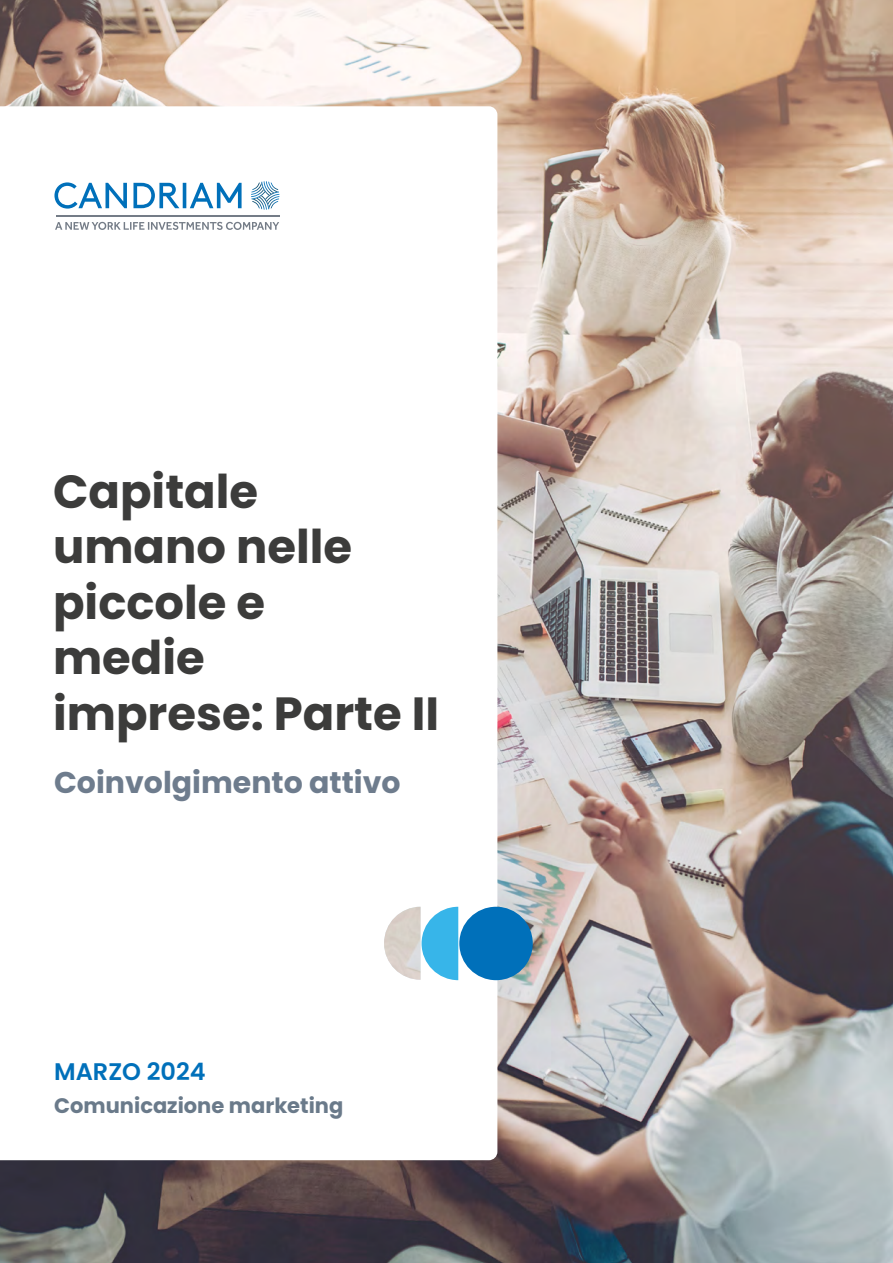
<style>
.page{position:relative;width:893px;height:1263px;background:#fff}
.page>*{position:absolute;margin:0;border:0;box-sizing:border-box;transform-origin:0 0}
.t1{font:700 46.5px/55.5px "Poppins";color:#3c3c3b}
.t2{font:700 30px "Poppins";color:#6e7c8d}
.t3{font:600 24px "Poppins";color:#0070ba}
.t4{font:700 21px "Poppins";color:#6a7a8a}
</style>
<div class="page">
<img style="left:0;top:0;width:893px;height:1263px">
<svg style="left:0;top:106px;width:497px;height:1054px"></svg>
<svg style="left:251px;top:181px;width:28px;height:29px"></svg>
<svg style="left:55px;top:222px;width:224px;height:8px"></svg>
<hr style="left:56px;top:216px;width:223px;height:1px;background:#747c87">
<svg style="left:54px;top:182px;width:188px;height:27px"></svg>
<svg style="left:421px;top:907px;width:37px;height:73px"></svg>
<img style="left:384px;top:907px;width:37px;height:73px">
<div style="left:459px;top:907px;width:74px;height:73px;background:#0070ba;border-radius:50%"></div>
<p class="t1" style="left:53px;top:464px;width:388px">Capitale umano nelle piccole e<br>medie<br>imprese: Parte II</p>
<p class="t2" style="left:54px;top:765px;width:348px">Coinvolgimento attivo</p>
<p class="t3" style="left:54px;top:1058px;width:153px">MARZO 2024</p>
<p class="t4" style="left:54px;top:1093px;width:291px">Comunicazione marketing</p>
</div>
